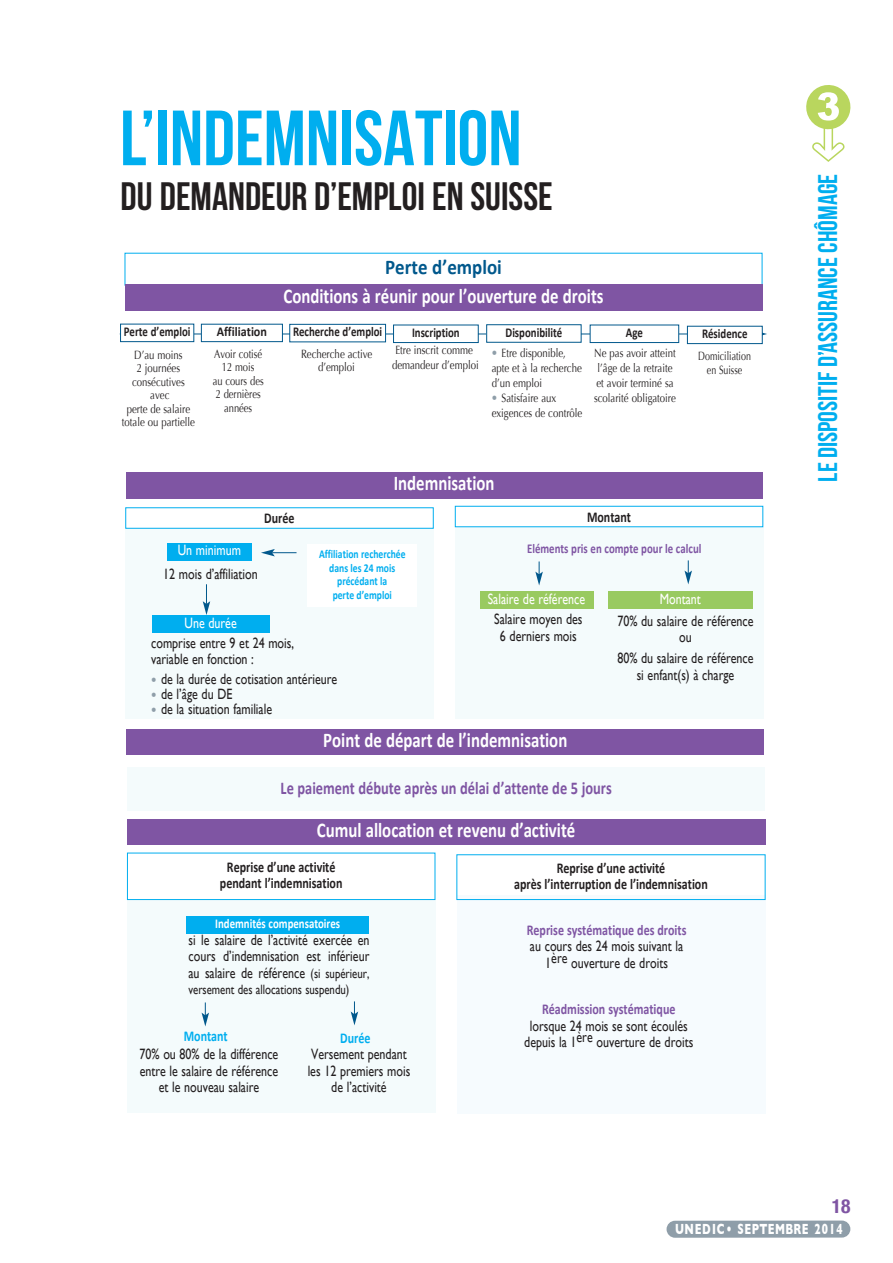
<style>
.page{position:relative;width:893px;height:1263px;background:#fff}
.page>*{position:absolute;margin:0;border:0;box-sizing:border-box;transform-origin:0 0}
.t1{font:78px "Bebas Neue";color:#00aeef}
.t2{font:39.6px "Bebas Neue";color:#231f20}
.t3{font:27px "Bebas Neue";color:#00aeef}
.t4{font:700 21px "Calibri";color:#fff;scale:.8 1}
.t5{font:700 21px "Calibri";color:#01588c;scale:.9 1}
.t6{font:700 condensed 19.5px "Helvetica Neue";color:#7f55a3}
.t7{font:700 18px "Calibri";color:#7f55a3;scale:.8 1}
.t8{font:15px/16.5px "Gill Sans";color:#231f20;text-align:center;scale:.8 1}
.t9{font:700 15px/16.5px "Calibri";color:#231f20;text-align:center;scale:.8 1}
.t10{font:700 15px "Calibri";color:#7f55a3;scale:.8 1}
.t11{font:15px "Gill Sans";color:#fff;scale:.8 1}
.t12{font:700 15px "Gill Sans";letter-spacing:.05em;color:#fff;scale:.7 1}
.t13{font:700 15px "Calibri";color:#00aeef;scale:.8 1}
.t14{font:700 13.5px "Calibri";color:#231f20;scale:.8 1}
.t15{font:13.5px "Gill Sans";color:#231f20;scale:.8 1}
.t16{font:700 13.5px "Calibri";color:#7f55a3;scale:.8 1}
.t17{font:700 13.5px "Calibri";color:#fff;scale:.8 1}
.t18{font:700 13.5px "Calibri";color:#231f20;scale:.9 1}
.t19{font:12px/15px "Optima";color:#231f20;scale:.8 1}
.t20{font:700 12px/13.5px "Calibri";color:#00aeef;text-align:center;scale:.8 1}
.t21{font:12px/13.5px "Optima";color:#231f20;text-align:center;scale:.78 1}
.t22{font:12px/13.5px "Optima";color:#231f20;text-align:center;scale:.74 1}
.s1{font-family:"Helvetica Neue";color:#8f9ea9}
.s2{font-family:"Helvetica Neue";font-size:12px;color:#8f9ea9}
.s3{font-size:13.5px}
</style>
<div class="page">
<svg style="left:806px;top:85px;width:45px;height:77px"></svg>
<hr style="left:130px;top:334px;width:626px;height:1px;background:#01588c">
<svg style="left:762px;top:330px;width:5px;height:8px"></svg>
<div style="left:455px;top:527px;width:308px;height:191px;background:#f4fbfc"></div>
<div style="left:127px;top:767px;width:638px;height:43px;background:#f4fbfc"></div>
<div style="left:126px;top:729px;width:638px;height:26px;background:#7f55a3"></div>
<div style="left:127px;top:819px;width:638px;height:26px;background:#7f55a3"></div>
<div style="left:125px;top:285px;width:637px;height:26px;background:#7f55a3"></div>
<div style="left:125px;top:528px;width:309px;height:190px;background:#f4fbfc"></div>
<div style="left:125px;top:507px;width:309px;height:22px;border:1px solid #00aeef"></div>
<div style="left:455px;top:506px;width:308px;height:21px;border:1px solid #00aeef"></div>
<div style="left:126px;top:472px;width:636px;height:26px;background:#7f55a3"></div>
<div style="left:290px;top:324px;width:95px;height:18px;background:#fff"></div>
<div style="left:290px;top:324px;width:96px;height:18px;border:1px solid #01588c"></div>
<div style="left:394px;top:325px;width:84px;height:17px;background:#fff"></div>
<div style="left:393px;top:325px;width:85px;height:18px;border:1px solid #01588c"></div>
<div style="left:590px;top:325px;width:88px;height:17px;background:#fff"></div>
<div style="left:590px;top:325px;width:89px;height:18px;border:1px solid #01588c"></div>
<div style="left:688px;top:326px;width:74px;height:17px;background:#fff"></div>
<div style="left:687px;top:326px;width:75px;height:18px;border:1px solid #01588c"></div>
<div style="left:127px;top:900px;width:308px;height:212px;background:#f4fbfc"></div>
<div style="left:457px;top:895px;width:309px;height:219px;background:#f6fbfe"></div>
<div style="left:456px;top:854px;width:309px;height:46px;border:1px solid #00aeef"></div>
<div style="left:127px;top:853px;width:308px;height:47px;border:1px solid #00aeef"></div>
<div style="left:202px;top:324px;width:80px;height:17px;background:#fff"></div>
<div style="left:201px;top:324px;width:82px;height:18px;border:1px solid #01588c"></div>
<div style="left:121px;top:324px;width:73px;height:17px;background:#fff"></div>
<div style="left:120px;top:324px;width:74px;height:18px;border:1px solid #01588c"></div>
<div style="left:187px;top:916px;width:182px;height:17px;background:#00aeef"></div>
<div style="left:487px;top:325px;width:94px;height:17px;background:#fff"></div>
<div style="left:486px;top:324px;width:95px;height:18px;border:1px solid #01588c"></div>
<svg style="left:261px;top:549px;width:36px;height:7px"></svg>
<div style="left:167px;top:543px;width:85px;height:17px;background:#00aeef"></div>
<div style="left:307px;top:544px;width:110px;height:63px;background:#fff"></div>
<svg style="left:203px;top:584px;width:7px;height:31px"></svg>
<div style="left:152px;top:616px;width:117px;height:17px;background:#00aeef"></div>
<div style="left:608px;top:592px;width:145px;height:17px;background:#99ca60"></div>
<svg style="left:535px;top:561px;width:8px;height:24px"></svg>
<svg style="left:684px;top:560px;width:8px;height:24px"></svg>
<div style="left:480px;top:592px;width:113px;height:17px;background:#99ca60"></div>
<svg style="left:202px;top:1002px;width:7px;height:24px"></svg>
<svg style="left:351px;top:1001px;width:7px;height:24px"></svg>
<div style="left:666px;top:1220px;width:184px;height:18px;background:#8f9ea9;border-radius:9px"></div>
<h1 class="t1" style="left:120px;top:93px;width:403px">L’INDEMNISATION</h1>
<h2 class="t2" style="left:121px;top:173px;width:434px">DU DEMANDEUR D’EMPLOI EN SUISSE</h2>
<p class="t14" style="left:124px;top:323px;width:85px">Perte d’emploi</p>
<p class="t19" style="left:122px;top:348px;width:93px;line-height:13.5px;text-align:center">D’au moins<br>2 journées consécutives avec<br>perte de salaire totale ou partielle</p>
<p class="t18" style="left:217px;top:323px;width:57px">Affiliation</p>
<p class="t21" style="left:213px;top:347px;width:67px">Avoir cotisé<br>12 mois<br>au cours des<br>2 dernières années</p>
<h3 class="t5" style="left:385px;top:254px;width:131px">Perte d’emploi</h3>
<h3 class="t4" style="left:283px;top:283px;width:402px">Conditions à réunir pour l’ouverture de droits</h3>
<p class="t14" style="left:293px;top:324px;width:113px">Recherche d’emploi</p>
<p class="t14" style="left:412px;top:324px;width:61px">Inscription</p>
<p class="t14" style="left:626px;top:324px;width:23px">Age</p>
<p class="t14" style="left:702px;top:325px;width:58px">Résidence</p>
<p class="t19" style="left:392px;top:342px;width:110px">Etre inscrit comme demandeur d’emploi</p>
<p class="t22" style="left:698px;top:349px;width:73px">Domiciliation en Suisse</p>
<p class="t14" style="left:505px;top:324px;width:72px">Disponibilité</p>
<p class="t19" style="left:492px;top:346px;width:114px"><span class="s1">•</span> Etre disponible, apte et à la recherche d’un emploi</p>
<p class="t19" style="left:492px;top:391px;width:115px"><span class="s1">•</span> Satisfaire aux exigences de contrôle</p>
<p class="t19" style="left:594px;top:345px;width:104px">Ne pas avoir atteint l’âge de la retraite et avoir terminé sa scolarité obligatoire</p>
<p class="t19" style="left:301px;top:347px;width:91px;line-height:13.5px;text-align:center">Recherche active d’emploi</p>
<h3 class="t4" style="left:394px;top:470px;width:127px">Indemnisation</h3>
<p class="t9" style="left:264px;top:510px;width:39px">Durée</p>
<p class="t9" style="left:587px;top:508px;width:57px">Montant</p>
<p class="t11" style="left:178px;top:541px;width:80px">Un minimum</p>
<p class="t8" style="left:163px;top:565px;width:120px">12 mois d’affiliation</p>
<p class="t20" style="left:319px;top:547px;width:110px">Affiliation recherchée dans les 24 mois précédant la<br>perte d’emploi</p>
<p class="t11" style="left:185px;top:614px;width:67px">Une durée</p>
<p class="t8" style="left:151px;top:634px;width:180px;text-align:left">comprise entre 9 et 24 mois, variable en fonction :</p>
<p class="t8" style="left:151px;top:670px;width:234px"><span class="s2">•</span> de la durée de cotisation antérieure</p>
<p class="t8" style="left:151px;top:685px;width:103px"><span class="s2">•</span> de l’âge du DE</p>
<p class="t8" style="left:151px;top:700px;width:153px"><span class="s2">•</span> de la situation familiale</p>
<p class="t16" style="left:527px;top:540px;width:219px">Eléments pris en compte pour le calcul</p>
<p class="t11" style="left:488px;top:590px;width:123px">Salaire de référence</p>
<p class="t11" style="left:660px;top:590px;width:53px">Montant</p>
<p class="t8" style="left:494px;top:611px;width:112px">Salaire moyen des<br>6 derniers mois</p>
<p class="t8" style="left:617px;top:612px;width:172px">70% du salaire de référence ou</p>
<p class="t8" style="left:617px;top:650px;width:172px">80% du salaire de référence si enfant(s) à charge</p>
<h3 class="t4" style="left:323px;top:727px;width:307px">Point de départ de l’indemnisation</h3>
<p class="t7" style="left:281px;top:777px;width:415px">Le paiement débute après un délai d’attente de 5 jours</p>
<h3 class="t4" style="left:317px;top:817px;width:325px">Cumul allocation et revenu d’activité</h3>
<p class="t9" style="left:220px;top:858px;width:155px">Reprise d’une activité pendant l’indemnisation</p>
<p class="t17" style="left:215px;top:915px;width:158px">Indemnités compensatoires</p>
<p class="t8" style="left:188px;top:931px;width:228px;text-align:justify">si le salaire de l’activité exercée en cours d’indemnisation est inférieur au salaire de référence <span class="s3">(si supérieur,</span></p>
<p class="t15" style="left:188px;top:982px;width:203px">versement des allocations suspendu)</p>
<p class="t13" style="left:184px;top:1027px;width:57px">Montant</p>
<p class="t8" style="left:140px;top:1046px;width:175px">70% ou 80% de la différence entre le salaire de référence et le nouveau salaire</p>
<p class="t13" style="left:340px;top:1028px;width:39px">Durée</p>
<p class="t8" style="left:308px;top:1046px;width:130px">Versement pendant les 12 premiers mois de l’activité</p>
<p class="t9" style="left:514px;top:859px;width:244px">Reprise d’une activité<br>après l’interruption de l’indemnisation</p>
<p class="t10" style="left:527px;top:920px;width:201px">Reprise systématique des droits</p>
<p class="t8" style="left:530px;top:938px;width:193px">au cours des 24 mois suivant la<br>1ère ouverture de droits</p>
<p class="t10" style="left:542px;top:1000px;width:168px">Réadmission systématique</p>
<p class="t8" style="left:524px;top:1017px;width:213px">lorsque 24 mois se sont écoulés depuis la 1ère ouverture de droits</p>
<h3 class="t3" style="left:812px;top:482px;width:309px;rotate:-90deg">LE DISPOSITIF D’ASSURANCE CHÔMAGE</h3>
<h3 class="t6" style="left:832px;top:1194px;width:20px">18</h3>
<p class="t12" style="left:675px;top:1220px;width:241px">UNEDIC• SEPTEMBRE 2014</p>
</div>
